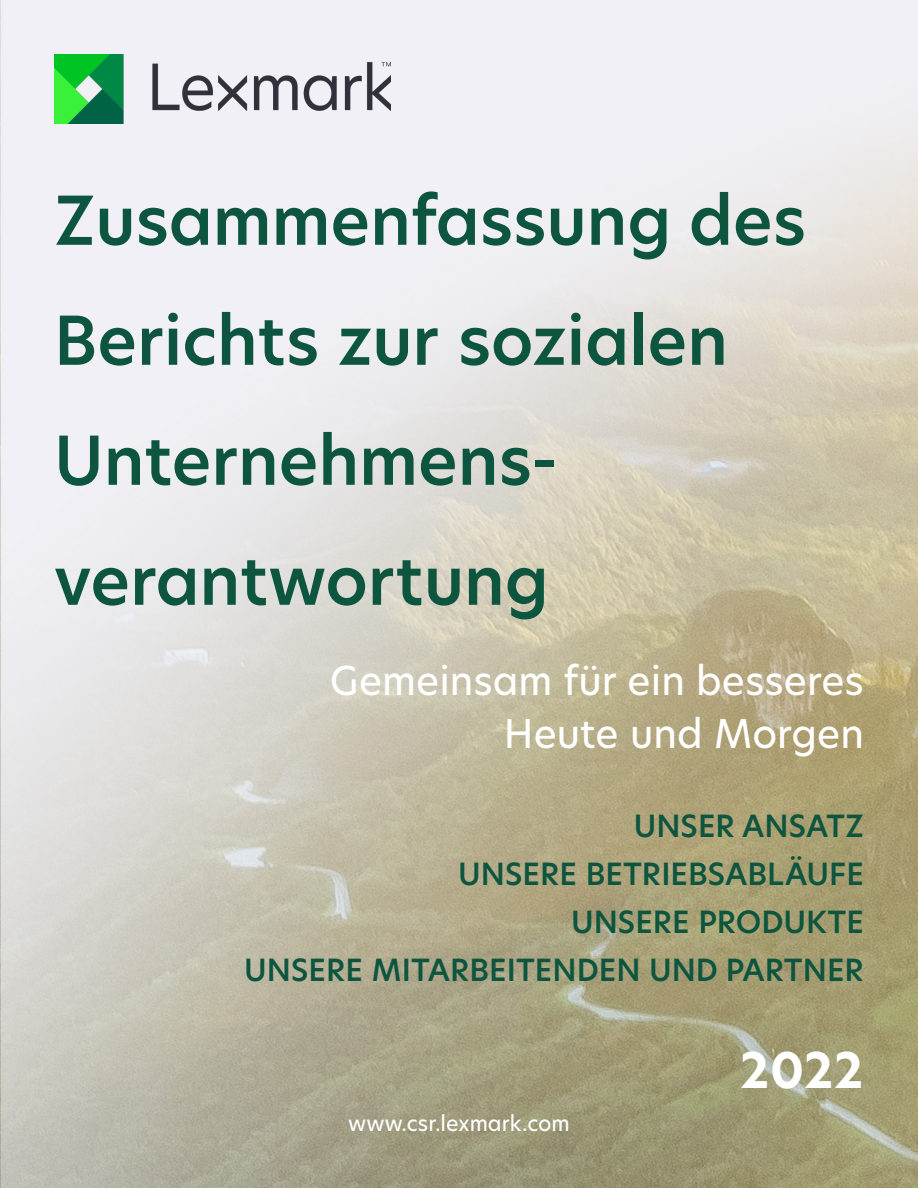
<style>
.page{position:relative;width:918px;height:1188px;background:#fff}
.page>*{position:absolute;margin:0;border:0;box-sizing:border-box;transform-origin:0 0}
.t1{font:600 66px/120px "TP Hero";color:#0d553f}
.t2{font:700 48px "TP Hero";color:#fff}
.t3{font:500 39px/52.5px "TP Hero";color:#fff;text-align:right}
.Body_text_8pt_no_par{font:600 30px "TP Hero";color:#0d553f}
.t4{font:500 21px "TP Hero";color:#fff}
</style>
<div class="page">
<img style="left:1px;top:1px;width:916px;height:1186px">
<img style="left:55px;top:54px;width:336px;height:69px">
<p class="t1" style="left:54px;top:160px;width:754px">Zusammenfassung des<br>Berichts zur sozialen<br>Unternehmens&shy;verantwortung</p>
<p class="t3" style="left:330px;top:654px;width:536px">Gemeinsam für ein besseres<br>Heute und Morgen</p>
<p class="Body_text_8pt_no_par" style="left:634px;top:805px;width:232px">UNSER ANSATZ</p>
<p class="Body_text_8pt_no_par" style="left:458px;top:853px;width:407px">UNSERE BETRIEBSABLÄUFE</p>
<p class="Body_text_8pt_no_par" style="left:571px;top:901px;width:294px">UNSERE PRODUKTE</p>
<p class="Body_text_8pt_no_par" style="left:244px;top:949px;width:621px">UNSERE MITARBEITENDEN UND PARTNER</p>
<p class="t4" style="left:348px;top:1109px;width:223px">www.csr.lexmark.com</p>
<p class="t2" style="left:740px;top:1038px;width:125px">2022</p>
</div>
